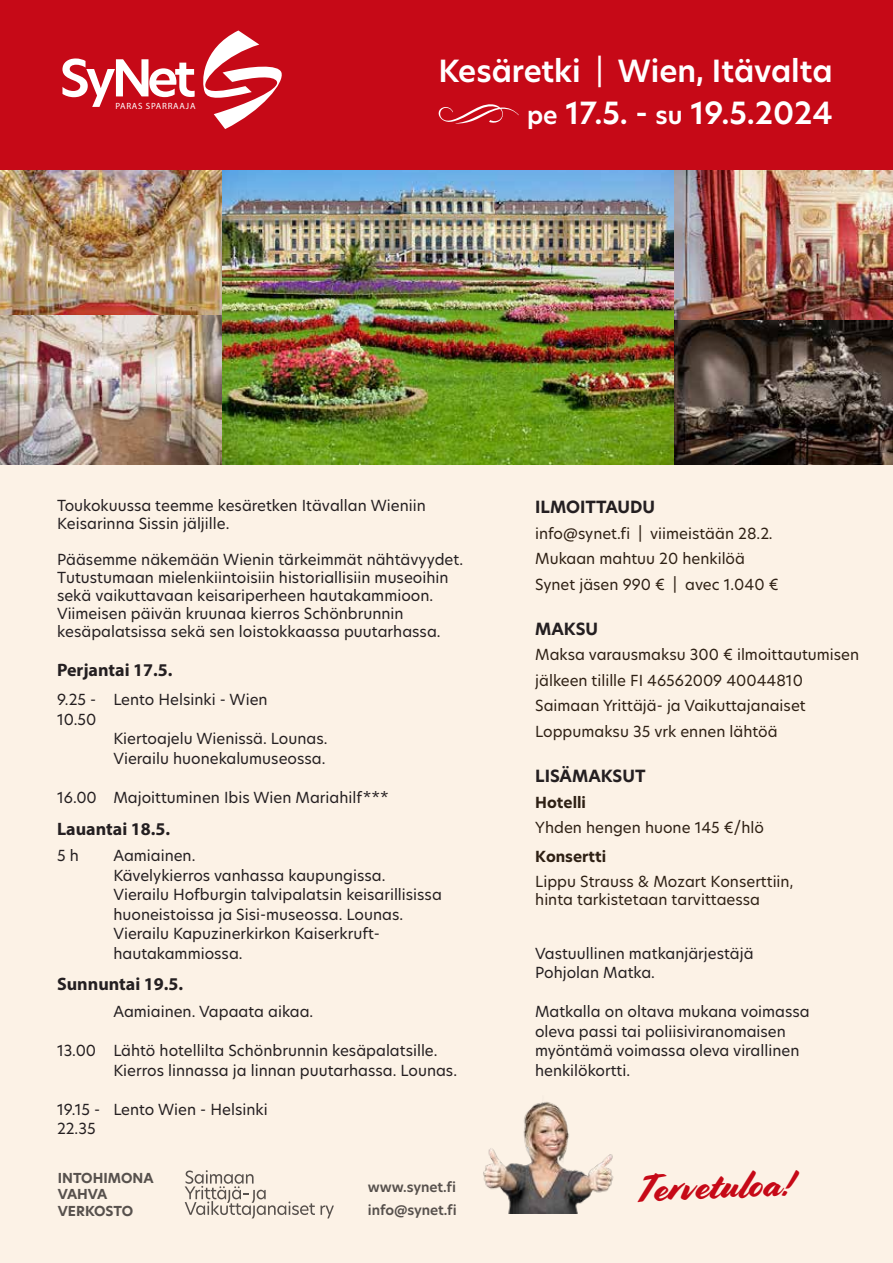
<style>
.page{position:relative;width:893px;height:1263px;background:#fff}
.page>*{position:absolute;margin:0;border:0;box-sizing:border-box;transform-origin:0 0}
.t1{font:37.8px "Cortado";color:#c60917}
.t2{font:600 30px/42px "New Hero";color:#fff;text-align:right}
.t3{font:700 18px "Myriad Pro";color:#241f21}
.t4{font:700 16.5px "New Hero";color:#241f21}
.t5{font:15px/19.5px "New Hero";color:#241f21}
.t6{font:15px/25.5px "New Hero";color:#2e2014}
.t7{font:700 15px "New Hero";color:#2e2014}
.t8{font:600 13.5px/22.6px "New Hero";letter-spacing:-.005em;color:#57514d}
.t9{font:700 13.5px/16.5px "New Hero";color:#57514d}
.t10{font:9px "Myriad Pro";letter-spacing:.08em;color:#fff}
.s1{font-weight:400;font-size:28.5px}
.s2{font-size:24px}
</style>
<div class="page">
<div style="left:0;top:2px;width:893px;height:1261px;background:#fcf2e6"></div>
<img style="left:221px;top:169px;width:453px;height:296px">
<img style="left:483px;top:1102px;width:131px;height:112px">
<img style="left:674px;top:169px;width:219px;height:152px">
<img style="left:674px;top:321px;width:219px;height:144px">
<img style="left:0;top:169px;width:222px;height:148px">
<img style="left:0;top:315px;width:221px;height:150px">
<div style="left:0;top:0;width:893px;height:169px;background:#c60917"></div>
<svg style="left:185px;top:1170px;width:130px;height:48px"></svg>
<svg style="left:321px;top:1205px;width:13px;height:13px"></svg>
<svg style="left:62px;top:58px;width:133px;height:49px"></svg>
<svg style="left:203px;top:30px;width:79px;height:99px"></svg>
<svg style="left:438px;top:104px;width:81px;height:20px"></svg>
<p class="t10" style="left:115px;top:101px;width:82px">PARAS SPARRAAJA</p>
<h2 class="t2" style="left:438px;top:50px;width:396px">Kesäretki <span class="s1">|</span> Wien, Itävalta <span class="s2">pe</span> 17.5. - <span class="s2">su</span> 19.5.2024</h2>
<p class="t5" style="left:57px;top:496px;width:370px;line-height:18px">Toukokuussa teemme kesäretken Itävallan Wieniin<br>Keisarinna Sissin jäljille.</p>
<p class="t5" style="left:57px;top:550px;width:408px;line-height:18px">Pääsemme näkemään Wienin tärkeimmät nähtävyydet.<br>Tutustumaan mielenkiintoisiin historiallisiin museoihin sekä vaikuttavaan keisariperheen hautakammioon.<br>Viimeisen päivän kruunaa kierros Schönbrunnin kesäpalatsissa sekä sen loistokkaassa puutarhassa.</p>
<p class="t3" style="left:57px;top:658px;width:117px">Perjantai 17.5.</p>
<p class="t5" style="left:57px;top:690px;width:41px">9.25 -<br>10.50</p>
<p class="t5" style="left:113px;top:690px;width:156px">Lento Helsinki - Wien</p>
<p class="t5" style="left:113px;top:729px;width:216px">Kiertoajelu Wienissä. Lounas.<br>Vierailu huonekalumuseossa.</p>
<p class="t5" style="left:113px;top:787px;width:277px">Majoittuminen Ibis Wien Mariahilf***</p>
<p class="t5" style="left:57px;top:787px;width:41px">16.00</p>
<p class="t3" style="left:57px;top:817px;width:115px">Lauantai 18.5.</p>
<p class="t5" style="left:57px;top:846px;width:23px">5 h</p>
<p class="t5" style="left:113px;top:846px;width:330px">Aamiainen.<br>Kävelykierros vanhassa kaupungissa.<br>Vierailu Hofburgin talvipalatsin keisarillisissa huoneistoissa ja Sisi-museossa. Lounas.<br>Vierailu Kapuzinerkirkon Kaiserkruft&shy;hautakammiossa.</p>
<p class="t3" style="left:57px;top:972px;width:128px">Sunnuntai 19.5.</p>
<p class="t5" style="left:57px;top:1041px;width:41px">13.00</p>
<p class="t5" style="left:57px;top:1099px;width:45px">19.15 -<br>22.35</p>
<p class="t5" style="left:113px;top:1002px;width:201px">Aamiainen. Vapaata aikaa.</p>
<p class="t5" style="left:113px;top:1041px;width:345px">Lähtö hotellilta Schönbrunnin kesäpalatsille.<br>Kierros linnassa ja linnan puutarhassa. Lounas.</p>
<p class="t5" style="left:113px;top:1099px;width:156px">Lento Wien - Helsinki</p>
<p class="t9" style="left:58px;top:1169px;width:97px">INTOHIMONA<br>VAHVA<br>VERKOSTO</p>
<p class="t8" style="left:368px;top:1176px;width:90px">www.synet.fi info@synet.fi</p>
<p class="t4" style="left:535px;top:496px;width:121px">ILMOITTAUDU</p>
<p class="t6" style="left:535px;top:520px;width:245px">info@synet.fi | viimeistään 28.2.<br>Mukaan mahtuu 20 henkilöä<br>Synet jäsen 990 € | avec 1.040 €</p>
<p class="t4" style="left:535px;top:618px;width:64px">MAKSU</p>
<p class="t6" style="left:535px;top:642px;width:325px">Maksa varausmaksu 300 € ilmoittautumisen jälkeen tilille FI 46562009 40044810<br>Saimaan Yrittäjä- ja Vaikuttajanaiset Loppumaksu 35 vrk ennen lähtöä</p>
<p class="t4" style="left:535px;top:765px;width:112px">LISÄMAKSUT</p>
<p class="t7" style="left:535px;top:792px;width:52px">Hotelli</p>
<p class="t6" style="left:535px;top:814px;width:230px">Yhden hengen huone 145 €/hlö</p>
<p class="t7" style="left:535px;top:846px;width:72px">Konsertti</p>
<p class="t6" style="left:535px;top:872px;width:260px;line-height:18px">Lippu Strauss &amp; Mozart Konserttiin, hinta tarkistetaan tarvittaessa</p>
<p class="t5" style="left:535px;top:943px;width:220px">Vastuullinen matkanjärjestäjä<br>Pohjolan Matka.</p>
<p class="t5" style="left:535px;top:1002px;width:276px">Matkalla on oltava mukana voimassa oleva passi tai poliisiviranomaisen myöntämä voimassa oleva virallinen henkilökortti.</p>
<h1 class="t1" style="left:635px;top:1166px;width:158px;rotate:-2deg">Tervetuloa!</h1>
</div>
